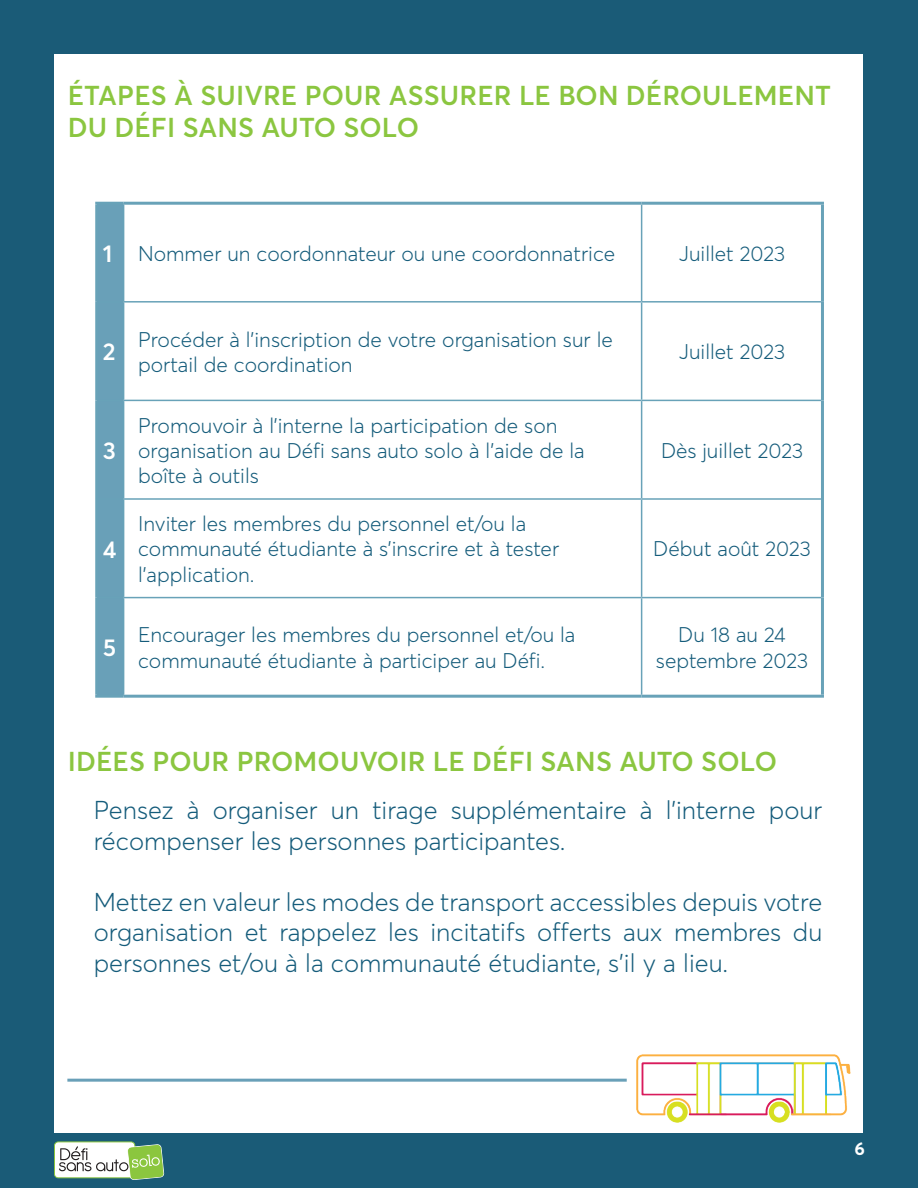
<style>
.page{position:relative;width:918px;height:1188px;background:#1a5b77}
.page>*{position:absolute;margin:0;border:0;box-sizing:border-box;transform-origin:0 0}
.t1{font:600 27px/32.4px "Averta";letter-spacing:.005em;color:#8bc640}
.t2{font:300 25.5px/30.6px "Averta";color:#155c7b}
.t3{font:600 24px "Averta";color:#fff}
.t4{font:300 21px/25.2px "Averta";color:#155c7b}
.t5{font:700 18px "Averta";color:#fff}
</style>
<div class="page">
<div style="left:55px;top:55px;width:808px;height:1078px;background:#fff"></div>
<svg style="left:54px;top:1141px;width:110px;height:39px;background:#bacfae"></svg>
<hr style="left:95px;top:202px;width:29px;height:3px;background:#68a2b8">
<hr style="left:95px;top:205px;width:3px;height:97px;background:#68a2b8">
<hr style="left:124px;top:202px;width:518px;height:3px;background:#68a2b8">
<hr style="left:642px;top:202px;width:182px;height:3px;background:#68a2b8">
<hr style="left:821px;top:205px;width:3px;height:97px;background:#68a2b8">
<hr style="left:95px;top:302px;width:3px;height:98px;background:#68a2b8">
<hr style="left:821px;top:302px;width:3px;height:98px;background:#68a2b8">
<hr style="left:95px;top:400px;width:3px;height:99px;background:#68a2b8">
<hr style="left:821px;top:400px;width:3px;height:99px;background:#68a2b8">
<hr style="left:95px;top:499px;width:3px;height:99px;background:#68a2b8">
<hr style="left:821px;top:499px;width:3px;height:99px;background:#68a2b8">
<hr style="left:95px;top:598px;width:3px;height:97px;background:#68a2b8">
<hr style="left:821px;top:598px;width:3px;height:97px;background:#68a2b8">
<hr style="left:95px;top:695px;width:29px;height:3px;background:#68a2b8">
<hr style="left:124px;top:695px;width:518px;height:3px;background:#68a2b8">
<hr style="left:642px;top:695px;width:182px;height:3px;background:#68a2b8">
<hr style="left:641px;top:205px;width:1px;height:96px;background:#68a2b8">
<hr style="left:124px;top:301px;width:518px;height:2px;background:#68a2b8">
<hr style="left:642px;top:301px;width:179px;height:2px;background:#68a2b8">
<hr style="left:641px;top:303px;width:1px;height:97px;background:#68a2b8">
<hr style="left:124px;top:400px;width:518px;height:1px;background:#68a2b8">
<hr style="left:642px;top:400px;width:179px;height:1px;background:#68a2b8">
<hr style="left:641px;top:401px;width:1px;height:97px;background:#68a2b8">
<hr style="left:124px;top:498px;width:518px;height:2px;background:#68a2b8">
<hr style="left:642px;top:498px;width:179px;height:2px;background:#68a2b8">
<hr style="left:641px;top:500px;width:1px;height:97px;background:#68a2b8">
<div style="left:98px;top:203px;width:26px;height:493px;background:#69a0b8"></div>
<hr style="left:124px;top:597px;width:518px;height:1px;background:#68a2b8">
<hr style="left:123px;top:598px;width:1px;height:97px;background:#68a2b8">
<hr style="left:642px;top:597px;width:179px;height:1px;background:#68a2b8">
<hr style="left:641px;top:598px;width:1px;height:97px;background:#68a2b8">
<hr style="left:67px;top:1079px;width:560px;height:3px;background:#69a0b8">
<img style="left:636px;top:1055px;width:214px;height:67px">
<p class="t1" style="left:68px;top:79px;width:765px">ÉTAPES À SUIVRE POUR ASSURER LE BON DÉROULEMENT<br>DU DÉFI SANS AUTO SOLO</p>
<p class="t3" style="left:103px;top:238px;width:11px">1</p>
<p class="t4" style="left:138px;top:240px;width:479px">Nommer un coordonnateur ou une coordonnatrice</p>
<p class="t4" style="left:679px;top:240px;width:108px">Juillet 2023</p>
<p class="t3" style="left:103px;top:337px;width:14px">2</p>
<p class="t4" style="left:138px;top:326px;width:476px">Procéder à l’inscription de votre organisation sur le portail de coordination</p>
<p class="t4" style="left:679px;top:339px;width:108px">Juillet 2023</p>
<p class="t3" style="left:103px;top:435px;width:15px">3</p>
<p class="t4" style="left:138px;top:412px;width:448px">Promouvoir à l’interne la participation de son organisation au Défi sans auto solo à l'aide de la boîte à outils</p>
<p class="t4" style="left:661px;top:438px;width:143px">Dès juillet 2023</p>
<p class="t3" style="left:103px;top:534px;width:15px">4</p>
<p class="t4" style="left:138px;top:511px;width:423px">Inviter les membres du personnel et/ou la communauté étudiante à s’inscrire et à tester l’application.</p>
<p class="t4" style="left:653px;top:536px;width:159px">Début août 2023</p>
<p class="t3" style="left:103px;top:633px;width:15px">5</p>
<p class="t4" style="left:138px;top:622px;width:439px">Encourager les membres du personnel et/ou la communauté étudiante à participer au Défi.</p>
<p class="t4" style="left:656px;top:622px;width:154px;text-align:center">Du 18 au 24 septembre 2023</p>
<p class="t1" style="left:68px;top:745px;width:711px">IDÉES POUR PROMOUVOIR LE DÉFI SANS AUTO SOLO</p>
<p class="t2" style="left:94px;top:795px;width:730px">Pensez à organiser un tirage supplémentaire à l’interne pour récompenser les personnes participantes.</p>
<p class="t2" style="left:94px;top:886px;width:730px;text-align:justify">Mettez en valeur les modes de transport accessibles depuis votre organisation et rappelez les incitatifs offerts aux membres du personnes et/ou à la communauté étudiante, s'il y a lieu.</p>
<p class="t5" style="left:854px;top:1138px;width:12px">6</p>
</div>
